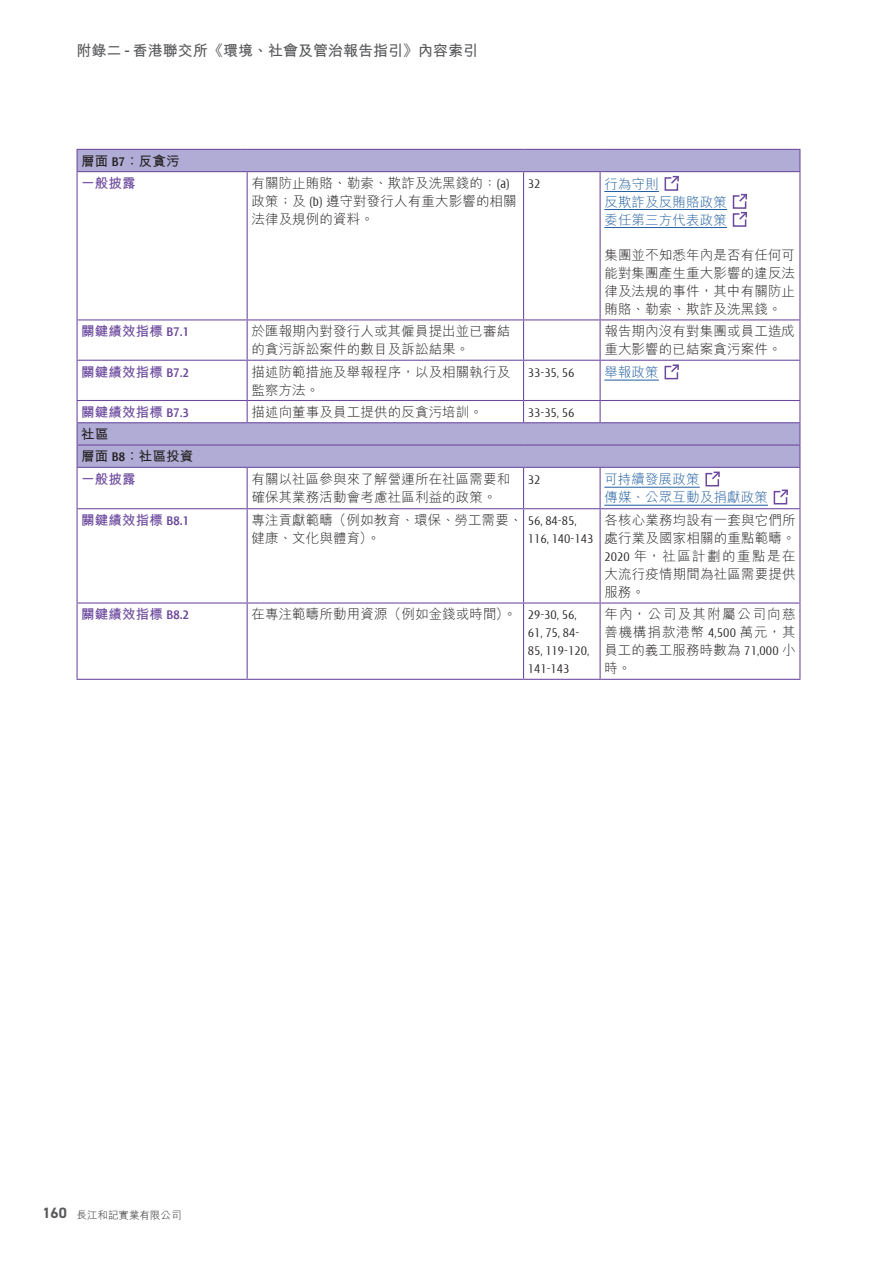
<style>
.page{position:relative;width:893px;height:1263px;background:#fff}
.page>*{position:absolute;margin:0;border:0;box-sizing:border-box;transform-origin:0 0}
.t1{font:700 15px "M Hei HK";color:#58595b}
.t2{font:300 13.5px/18px "M Hei HK";letter-spacing:.01em;color:#231f20}
.t3{font:300 condensed 13.5px/18px "Modena";color:#231f20}
.t4{font:700 13.5px "M Hei HK";letter-spacing:.01em;color:#6b489d}
.t5{font:300 13.5px/18px "M Hei HK";letter-spacing:.01em;color:#215e9f}
.t6{font:700 13.5px/22.4px "M Hei HK";letter-spacing:.01em;color:#231f20}
.t7{font:300 10.5px "M Hei HK";color:#231f20}
.s1{font-family:"Modena";font-stretch:condensed}
.s2{color:#6b489d}
.s3{font-family:"DIN2014";font-weight:700;font-size:15px;color:#58595b}
</style>
<div class="page">
<svg style="left:78px;top:150px;width:721px;height:317px"></svg>
<svg style="left:799px;top:150px;width:1px;height:21px"></svg>
<hr style="left:524px;top:422px;width:76px;height:1px;background:#6b489d">
<hr style="left:77px;top:149px;width:170px;height:1px;background:#6b489d">
<svg style="left:77px;top:150px;width:1px;height:21px"></svg>
<hr style="left:247px;top:149px;width:277px;height:1px;background:#6b489d">
<hr style="left:524px;top:149px;width:76px;height:1px;background:#6b489d">
<hr style="left:600px;top:149px;width:200px;height:1px;background:#6b489d">
<hr style="left:77px;top:171px;width:170px;height:1px;background:#6b489d">
<hr style="left:77px;top:172px;width:1px;height:147px;background:#6b489d">
<hr style="left:247px;top:171px;width:277px;height:1px;background:#6b489d">
<hr style="left:247px;top:172px;width:1px;height:147px;background:#6b489d">
<hr style="left:524px;top:171px;width:76px;height:1px;background:#6b489d">
<hr style="left:523px;top:172px;width:1px;height:147px;background:#6b489d">
<hr style="left:600px;top:171px;width:200px;height:1px;background:#6b489d">
<hr style="left:600px;top:172px;width:1px;height:147px;background:#6b489d">
<hr style="left:799px;top:172px;width:1px;height:147px;background:#6b489d">
<hr style="left:77px;top:319px;width:170px;height:1px;background:#6b489d">
<hr style="left:77px;top:320px;width:1px;height:40px;background:#6b489d">
<hr style="left:247px;top:319px;width:277px;height:1px;background:#6b489d">
<hr style="left:247px;top:320px;width:1px;height:40px;background:#6b489d">
<hr style="left:524px;top:319px;width:76px;height:1px;background:#6b489d">
<hr style="left:523px;top:320px;width:1px;height:40px;background:#6b489d">
<hr style="left:600px;top:319px;width:200px;height:1px;background:#6b489d">
<hr style="left:600px;top:320px;width:1px;height:40px;background:#6b489d">
<hr style="left:799px;top:320px;width:1px;height:40px;background:#6b489d">
<hr style="left:77px;top:360px;width:170px;height:1px;background:#6b489d">
<hr style="left:77px;top:361px;width:1px;height:39px;background:#6b489d">
<hr style="left:247px;top:360px;width:277px;height:1px;background:#6b489d">
<hr style="left:247px;top:361px;width:1px;height:39px;background:#6b489d">
<hr style="left:524px;top:360px;width:76px;height:1px;background:#6b489d">
<hr style="left:523px;top:361px;width:1px;height:39px;background:#6b489d">
<hr style="left:600px;top:360px;width:200px;height:1px;background:#6b489d">
<hr style="left:600px;top:361px;width:1px;height:39px;background:#6b489d">
<hr style="left:799px;top:361px;width:1px;height:39px;background:#6b489d">
<hr style="left:77px;top:400px;width:170px;height:1px;background:#6b489d">
<hr style="left:247px;top:400px;width:277px;height:1px;background:#6b489d">
<svg style="left:247px;top:401px;width:1px;height:21px"></svg>
<hr style="left:524px;top:400px;width:76px;height:1px;background:#6b489d">
<svg style="left:523px;top:401px;width:1px;height:21px"></svg>
<hr style="left:600px;top:400px;width:200px;height:1px;background:#6b489d">
<svg style="left:600px;top:401px;width:1px;height:21px"></svg>
<svg style="left:799px;top:401px;width:1px;height:66px"></svg>
<hr style="left:77px;top:422px;width:170px;height:1px;background:#6b489d">
<hr style="left:247px;top:422px;width:277px;height:1px;background:#6b489d">
<hr style="left:600px;top:422px;width:200px;height:1px;background:#6b489d">
<hr style="left:77px;top:444px;width:170px;height:2px;background:#6b489d">
<svg style="left:77px;top:401px;width:1px;height:66px"></svg>
<hr style="left:247px;top:444px;width:277px;height:2px;background:#6b489d">
<hr style="left:524px;top:444px;width:76px;height:2px;background:#6b489d">
<hr style="left:600px;top:444px;width:200px;height:2px;background:#6b489d">
<hr style="left:77px;top:467px;width:170px;height:1px;background:#6b489d">
<hr style="left:77px;top:468px;width:1px;height:40px;background:#6b489d">
<hr style="left:247px;top:467px;width:277px;height:1px;background:#6b489d">
<hr style="left:247px;top:468px;width:1px;height:40px;background:#6b489d">
<hr style="left:524px;top:467px;width:76px;height:1px;background:#6b489d">
<hr style="left:523px;top:468px;width:1px;height:40px;background:#6b489d">
<hr style="left:600px;top:467px;width:200px;height:1px;background:#6b489d">
<hr style="left:600px;top:468px;width:1px;height:40px;background:#6b489d">
<hr style="left:799px;top:468px;width:1px;height:40px;background:#6b489d">
<hr style="left:77px;top:508px;width:170px;height:1px;background:#6b489d">
<hr style="left:77px;top:509px;width:1px;height:93px;background:#6b489d">
<hr style="left:247px;top:508px;width:277px;height:1px;background:#6b489d">
<hr style="left:247px;top:509px;width:1px;height:93px;background:#6b489d">
<hr style="left:524px;top:508px;width:76px;height:1px;background:#6b489d">
<hr style="left:523px;top:509px;width:1px;height:93px;background:#6b489d">
<hr style="left:600px;top:508px;width:200px;height:1px;background:#6b489d">
<hr style="left:600px;top:509px;width:1px;height:93px;background:#6b489d">
<hr style="left:799px;top:509px;width:1px;height:93px;background:#6b489d">
<hr style="left:77px;top:602px;width:170px;height:1px;background:#6b489d">
<hr style="left:77px;top:603px;width:1px;height:76px;background:#6b489d">
<hr style="left:247px;top:602px;width:277px;height:1px;background:#6b489d">
<hr style="left:247px;top:603px;width:1px;height:76px;background:#6b489d">
<hr style="left:524px;top:602px;width:76px;height:1px;background:#6b489d">
<hr style="left:523px;top:603px;width:1px;height:76px;background:#6b489d">
<hr style="left:600px;top:602px;width:200px;height:1px;background:#6b489d">
<hr style="left:600px;top:603px;width:1px;height:76px;background:#6b489d">
<hr style="left:799px;top:603px;width:1px;height:76px;background:#6b489d">
<hr style="left:77px;top:679px;width:170px;height:1px;background:#6b489d">
<hr style="left:247px;top:679px;width:277px;height:1px;background:#6b489d">
<hr style="left:524px;top:679px;width:76px;height:1px;background:#6b489d">
<hr style="left:600px;top:679px;width:200px;height:1px;background:#6b489d">
<hr style="left:604px;top:191px;width:55px;height:1px;background:#215e9f">
<svg style="left:664px;top:175px;width:16px;height:17px"></svg>
<hr style="left:604px;top:209px;width:123px;height:1px;background:#215e9f">
<hr style="left:604px;top:227px;width:123px;height:1px;background:#215e9f">
<svg style="left:732px;top:193px;width:16px;height:35px"></svg>
<hr style="left:604px;top:380px;width:55px;height:1px;background:#215e9f">
<svg style="left:664px;top:363px;width:16px;height:17px"></svg>
<hr style="left:604px;top:487px;width:96px;height:1px;background:#215e9f">
<svg style="left:705px;top:471px;width:15px;height:16px"></svg>
<hr style="left:604px;top:505px;width:164px;height:1px;background:#215e9f">
<svg style="left:773px;top:489px;width:15px;height:16px"></svg>
<p class="t1" style="left:77px;top:40px;width:403px">附錄二 <span class="s1">–</span> 香港聯交所《環境、社會及管治報告指引》內容索引</p>
<p class="t6" style="left:81px;top:149px;width:100px">層面 <span class="s1">B7</span>：反貪污<span class="s2">一般披露</span></p>
<p class="t2" style="left:251px;top:173px;width:267px">有關防止賄賂、勒索、欺詐及洗黑錢的：<span class="s1">(a)</span>政策；及 <span class="s1">(b)</span> 遵守對發行人有重大影響的相關法律及規例的資料。</p>
<p class="t3" style="left:528px;top:175px;width:14px">32</p>
<p class="t5" style="left:604px;top:174px;width:124px">行為守則<br>反欺詐及反賄賂政策委任第三方代表政策</p>
<p class="t2" style="left:604px;top:245px;width:192px;text-align:justify">集團並不知悉年內是否有任何可能對集團產生重大影響的違反法律及法規的事件，其中有關防止賄賂、勒索、欺詐及洗黑錢。</p>
<p class="t4" style="left:81px;top:321px;width:109px">關鍵績效指標 <span class="s1">B7.1</span></p>
<p class="t2" style="left:251px;top:322px;width:260px">於匯報期內對發行人或其僱員提出並已審結的貪污訴訟案件的數目及訴訟結果。</p>
<p class="t2" style="left:604px;top:322px;width:192px">報告期內沒有對集團或員工造成重大影響的已結案貪污案件。</p>
<p class="t4" style="left:81px;top:362px;width:109px">關鍵績效指標 <span class="s1">B7.2</span></p>
<p class="t2" style="left:251px;top:362px;width:260px">描述防範措施及舉報程序，以及相關執行及監察方法。</p>
<p class="t3" style="left:528px;top:364px;width:48px">33-35, 56</p>
<p class="t5" style="left:604px;top:363px;width:56px">舉報政策</p>
<p class="t4" style="left:81px;top:402px;width:109px">關鍵績效指標 <span class="s1">B7.3</span></p>
<p class="t2" style="left:251px;top:402px;width:233px">描述向董事及員工提供的反貪污培訓。</p>
<p class="t3" style="left:528px;top:404px;width:48px">33-35, 56</p>
<p class="t6" style="left:81px;top:422px;width:114px">社區<br>層面 <span class="s1">B8</span>：社區投資<span class="s2">一般披露</span></p>
<p class="t2" style="left:251px;top:469px;width:260px">有關以社區參與來了解營運所在社區需要和確保其業務活動會考慮社區利益的政策。</p>
<p class="t3" style="left:528px;top:471px;width:14px">32</p>
<p class="t5" style="left:604px;top:470px;width:165px">可持續發展政策<br>傳媒、公眾互動及捐獻政策</p>
<p class="t4" style="left:81px;top:510px;width:109px">關鍵績效指標 <span class="s1">B8.1</span></p>
<p class="t2" style="left:251px;top:511px;width:327px">專注貢獻範疇（例如教育、環保、勞工需要、 <span class="s1">56, 84-85,</span>健康、文化與體育）。</p>
<p class="t3" style="left:528px;top:530px;width:67px">116, 140-143</p>
<p class="t4" style="left:81px;top:604px;width:109px">關鍵績效指標 <span class="s1">B8.2</span></p>
<p class="t2" style="left:251px;top:605px;width:327px">在專注範疇所動用資源（例如金錢或時間）。 <span class="s1">29-30, 56,</span></p>
<p class="t3" style="left:528px;top:624px;width:63px">61, 75, 84-<br>85, 119-120,<br>141-143</p>
<p class="t2" style="left:604px;top:511px;width:193px;text-align:justify">各核心業務均設有一套與它們所處行業及國家相關的重點範疇。<span class="s1">2020</span> 年，社區計劃的重點是在大流行疫情期間為社區需要提供服務。</p>
<p class="t2" style="left:604px;top:605px;width:193px;text-align:justify">年內，公司及其附屬公司向慈善機構捐款港幣 <span class="s1">4,500</span> 萬元，其員工的義工服務時數為 <span class="s1">71,000</span> 小時。</p>
<p class="t7" style="left:43px;top:1208px;width:141px"><span class="s3">160</span> 長江和記實業有限公司</p>
</div>
